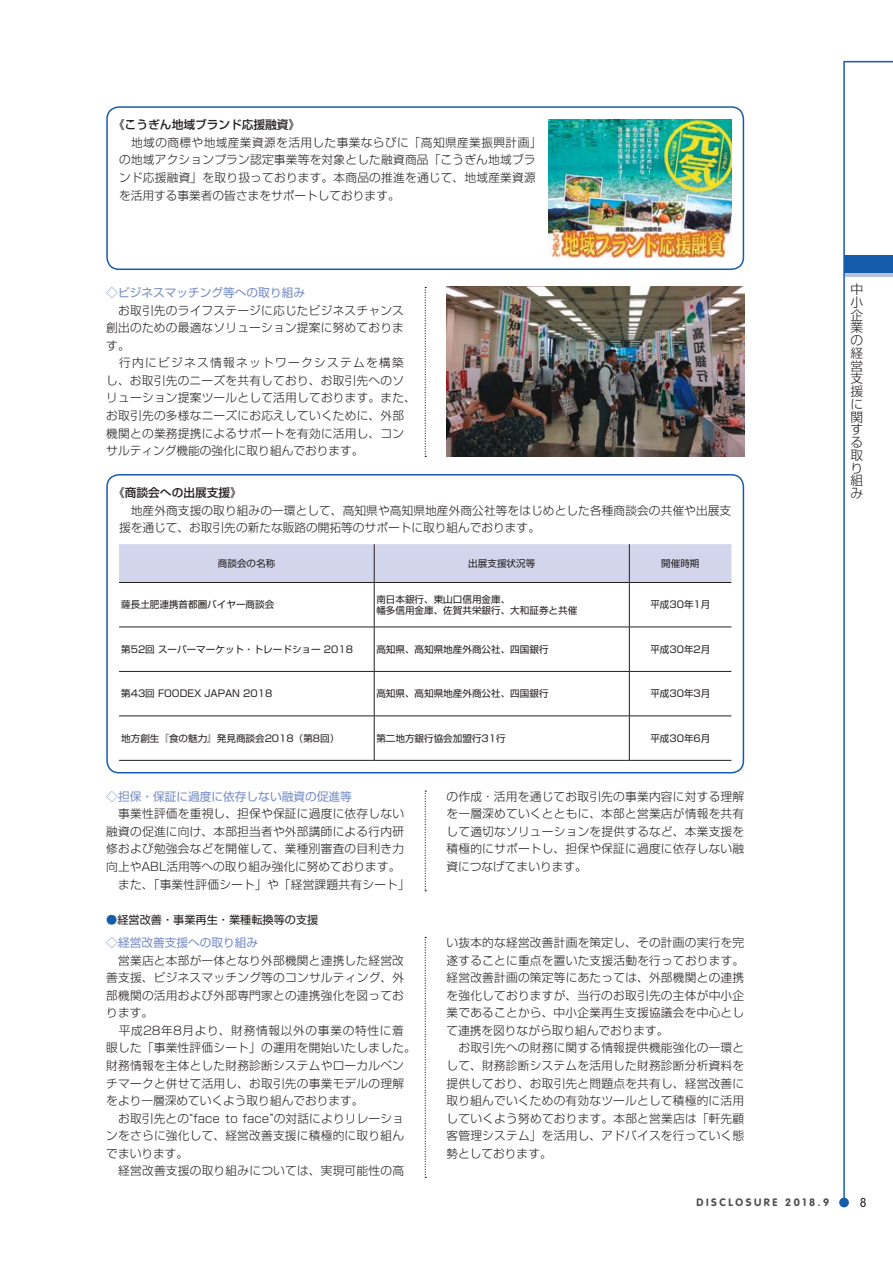
<style>
.page{position:relative;width:893px;height:1263px;background:#fff}
.page>*{position:absolute;margin:0;border:0;box-sizing:border-box;transform-origin:0 0}
.t1{font:300 12.75px/12.8px "Shin Go Pr 5";color:#241f1f}
.t2{font:300 12.75px "VAG Rounded Std";color:#241f1f}
.t3{font:300 11.7px/17.5px "Shin Go Pr 5";letter-spacing:.02em;color:#241f1f}
.t4{font:11.7px "Shin Go Pr 5";color:#778ec7}
.t5{font:500 11.7px "Shin Go Pr 5";color:#241f1f}
.t6{font:11.1px "Shin Go Pr 5";color:#241f1f}
.t7{font:700 10.65px "VAG Rounded Std";letter-spacing:.24em;color:#4e4b4c}
.t8{font:9.6px/11.7px "Shin Go Pr 5";color:#241f1f}
.s1{color:#155cad}
</style>
<div class="page">
<svg style="left:425px;top:790px;width:1px;height:101px"></svg>
<img style="left:446px;top:287px;width:298px;height:170px">
<svg style="left:425px;top:287px;width:1px;height:170px"></svg>
<div style="left:119px;top:544px;width:612px;height:38px;background:#d2d5ec"></div>
<hr style="left:374px;top:544px;width:1px;height:38px;background:#241f1f">
<hr style="left:629px;top:544px;width:1px;height:38px;background:#241f1f">
<hr style="left:119px;top:582px;width:255px;height:1px;background:#241f1f">
<hr style="left:374px;top:582px;width:255px;height:1px;background:#241f1f">
<hr style="left:374px;top:583px;width:1px;height:44px;background:#241f1f">
<hr style="left:629px;top:582px;width:102px;height:1px;background:#241f1f">
<hr style="left:629px;top:583px;width:1px;height:44px;background:#241f1f">
<hr style="left:119px;top:627px;width:255px;height:1px;background:#241f1f">
<hr style="left:374px;top:627px;width:255px;height:1px;background:#241f1f">
<hr style="left:374px;top:627px;width:1px;height:44px;background:#241f1f">
<hr style="left:629px;top:627px;width:102px;height:1px;background:#241f1f">
<hr style="left:629px;top:627px;width:1px;height:44px;background:#241f1f">
<hr style="left:119px;top:671px;width:255px;height:1px;background:#241f1f">
<hr style="left:374px;top:671px;width:255px;height:1px;background:#241f1f">
<hr style="left:374px;top:672px;width:1px;height:44px;background:#241f1f">
<hr style="left:629px;top:671px;width:102px;height:1px;background:#241f1f">
<hr style="left:629px;top:672px;width:1px;height:44px;background:#241f1f">
<hr style="left:119px;top:716px;width:255px;height:1px;background:#241f1f">
<hr style="left:374px;top:716px;width:255px;height:1px;background:#241f1f">
<hr style="left:374px;top:716px;width:1px;height:44px;background:#241f1f">
<hr style="left:629px;top:716px;width:102px;height:1px;background:#241f1f">
<hr style="left:629px;top:716px;width:1px;height:44px;background:#241f1f">
<hr style="left:119px;top:760px;width:255px;height:1px;background:#241f1f">
<hr style="left:374px;top:760px;width:255px;height:1px;background:#241f1f">
<hr style="left:629px;top:760px;width:102px;height:1px;background:#241f1f">
<div style="left:106px;top:106px;width:638px;height:164px;border:2px solid #155cad;border-radius:12px"></div>
<div style="left:106px;top:474px;width:638px;height:299px;border:2px solid #155cad;border-radius:12px"></div>
<svg style="left:425px;top:937px;width:1px;height:241px"></svg>
<img style="left:549px;top:119px;width:182px;height:138px">
<div style="left:839px;top:1198px;width:10px;height:9px;background:#155cad;border-radius:50%"></div>
<svg style="left:843px;top:60px;width:50px;height:1145px"></svg>
<p class="t5" style="left:113px;top:115px;width:189px">《こうぎん地域ブランド応援融資》</p>
<p class="t3" style="left:119px;top:133px;width:424px">　地域の商標や地域産業資源を活用した事業ならびに「高知県産業振興計画」の地域アクションプラン認定事業等を対象とした融資商品「こうぎん地域ブランド応援融資」を取り扱っております。本商品の推進を通じて、地域産業資源を活用する事業者の皆さまをサポートしております。</p>
<p class="t4" style="left:106px;top:283px;width:200px">◇ビジネスマッチング等への取り組み</p>
<p class="t3" style="left:106px;top:300px;width:311px">　お取引先のライフステージに応じたビジネスチャンス創出のための最適なソリューション提案に努めております。<br>　行内にビジネス情報ネットワークシステムを構築し、お取引先のニーズを共有しており、お取引先へのソリューション提案ツールとして活用しております。また、お取引先の多様なニーズにお応えしていくために、外部機関との業務提携によるサポートを有効に活用し、コンサルティング機能の強化に取り組んでおります。</p>
<p class="t5" style="left:113px;top:483px;width:130px">《商談会への出展支援》</p>
<p class="t3" style="left:119px;top:500px;width:614px">　地産外商支援の取り組みの一環として、高知県や高知県地産外商公社等をはじめとした各種商談会の共催や出展支援を通じて、お取引先の新たな販路の開拓等のサポートに取り組んでおります。</p>
<p class="t8" style="left:218px;top:557px;width:59px">商談会の名称</p>
<p class="t8" style="left:468px;top:557px;width:68px">出展支援状況等</p>
<p class="t8" style="left:661px;top:557px;width:40px">開催時期</p>
<p class="t8" style="left:121px;top:598px;width:155px">薩長土肥連携首都圏バイヤー商談会</p>
<p class="t8" style="left:376px;top:592px;width:202px">南日本銀行、東山口信用金庫、<br>幡多信用金庫、佐賀共栄銀行、大和証券と共催</p>
<p class="t8" style="left:650px;top:598px;width:62px">平成30年1月</p>
<p class="t8" style="left:121px;top:642px;width:233px">第52回 スーパーマーケット・トレードショー 2018</p>
<p class="t8" style="left:376px;top:642px;width:174px">高知県、高知県地産外商公社、四国銀行</p>
<p class="t8" style="left:650px;top:642px;width:62px">平成30年2月</p>
<p class="t8" style="left:121px;top:687px;width:153px">第43回 FOODEX JAPAN 2018</p>
<p class="t8" style="left:376px;top:687px;width:174px">高知県、高知県地産外商公社、四国銀行</p>
<p class="t8" style="left:650px;top:687px;width:62px">平成30年3月</p>
<p class="t8" style="left:121px;top:731px;width:220px">地方創生『食の魅力』発見商談会2018（第8回）</p>
<p class="t8" style="left:376px;top:731px;width:131px">第二地方銀行協会加盟行31行</p>
<p class="t8" style="left:650px;top:731px;width:62px">平成30年6月</p>
<p class="t4" style="left:106px;top:787px;width:247px">◇担保・保証に過度に依存しない融資の促進等</p>
<p class="t3" style="left:106px;top:804px;width:305px">　事業性評価を重視し、担保や保証に過度に依存しない融資の促進に向け、本部担当者や外部講師による行内研修および勉強会などを開催して、業種別審査の目利き力向上やABL活用等への取り組み強化に努めております。　また、「事業性評価シート」や「経営課題共有シート」</p>
<p class="t6" style="left:106px;top:911px;width:214px"><span class="s1">●</span>経営改善・事業再生・業種転換等の支援</p>
<p class="t4" style="left:106px;top:933px;width:154px">◇経営改善支援への取り組み</p>
<p class="t3" style="left:106px;top:950px;width:311px">　営業店と本部が一体となり外部機関と連携した経営改善支援、ビジネスマッチング等のコンサルティング、外部機関の活用および外部専門家との連携強化を図っております。<br>　平成28年8月より、財務情報以外の事業の特性に着眼した「事業性評価シート」の運用を開始いたしました。財務情報を主体とした財務診断システムやローカルベンチマークと併せて活用し、お取引先の事業モデルの理解をより一層深めていくよう取り組んでおります。<br>　お取引先との“face to face”の対話によりリレーションをさらに強化して、経営改善支援に積極的に取り組んでまいります。<br>　経営改善支援の取り組みについては、実現可能性の高</p>
<p class="t3" style="left:446px;top:786px;width:299px;text-align:justify">の作成・活用を通じてお取引先の事業内容に対する理解を一層深めていくとともに、本部と営業店が情報を共有して適切なソリューションを提供するなど、本業支援を積極的にサポートし、担保や保証に過度に依存しない融資につなげてまいります。</p>
<p class="t3" style="left:446px;top:933px;width:299px">い抜本的な経営改善計画を策定し、その計画の実行を完遂することに重点を置いた支援活動を行っております。経営改善計画の策定等にあたっては、外部機関との連携を強化しておりますが、当行のお取引先の主体が中小企業であることから、中小企業再生支援協議会を中心として連携を図りながら取り組んでおります。<br>　お取引先への財務に関する情報提供機能強化の一環として、財務診断システムを活用した財務診断分析資料を提供しており、お取引先と問題点を共有し、経営改善に取り組んでいくための有効なツールとして積極的に活用していくよう努めております。本部と営業店は「軒先顧客管理システム」を活用し、アドバイスを行っていく態勢としております。</p>
<p class="t1" style="left:850px;top:282px;width:14px">中小企業の経営支援に関する取り組み</p>
<p class="t7" style="left:696px;top:1196px;width:134px">DISCLOSURE 2018.9</p>
<p class="t2" style="left:860px;top:1195px;width:8px">8</p>
</div>
